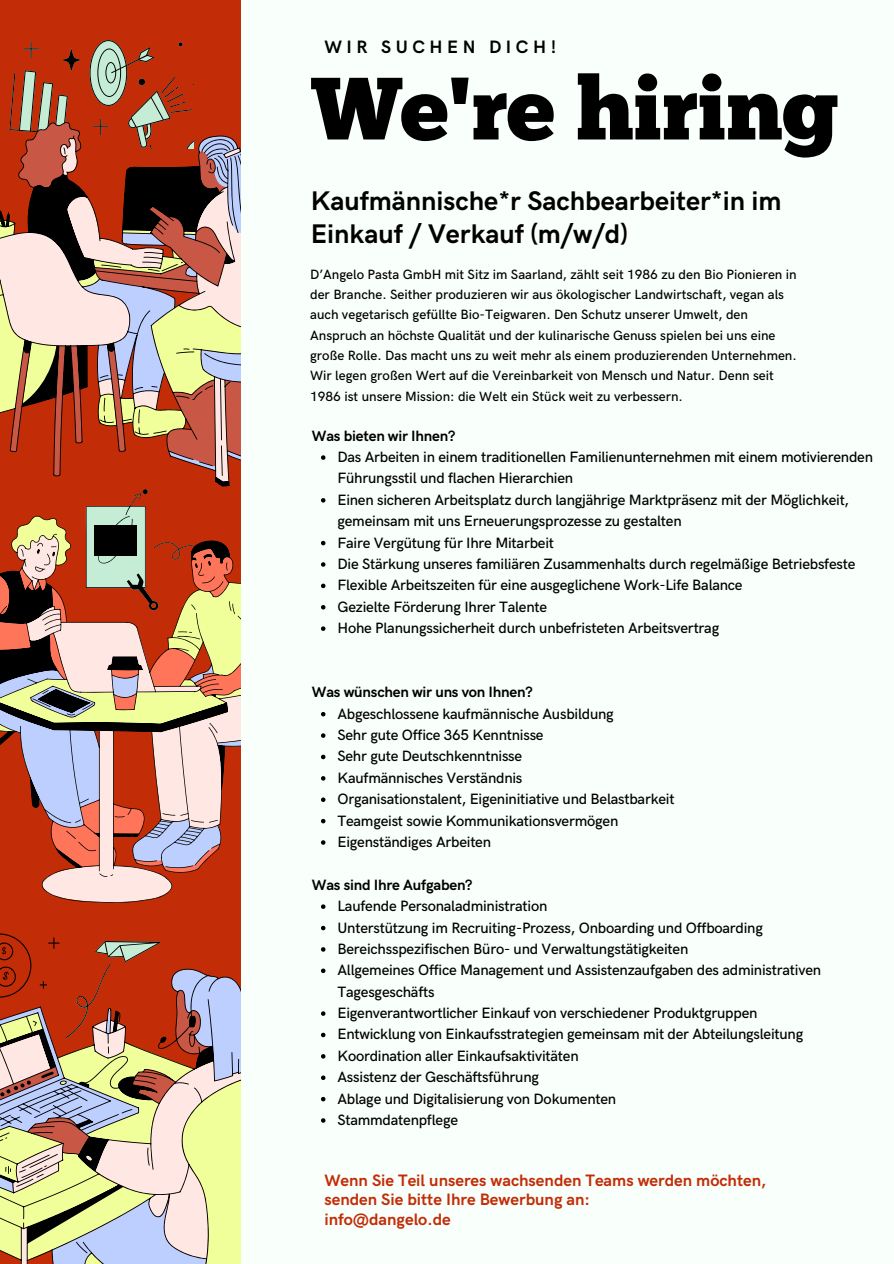
<style>
.page{position:relative;width:894px;height:1264px;background:#fff}
.page>*{position:absolute;margin:0;border:0;box-sizing:border-box;transform-origin:0 0}
.t1{font:88.2px "Chunk Five";letter-spacing:-.01em;color:#000}
.t2{font:700 27px/32.4px "HK Grotesk";color:#000}
.t3{font:700 18px "HK Grotesk";letter-spacing:.255em;color:#000}
.t4{font:700 16.5px/19.2px "HK Grotesk";color:#c22c06}
.t5{font:500 15px/21.3px "HK Grotesk";letter-spacing:-.015em;color:#000}
.t6{font:700 15px "HK Grotesk";letter-spacing:-.015em;color:#000}
.t7{font:500 13.5px/20.2px "HK Grotesk";color:#000}
</style>
<div class="page">
<div style="left:0;top:0;width:893px;height:1263px;background:#f9fffb"></div>
<div style="left:0;top:0;width:240px;height:1263px;background:#c22c06"></div>
<svg style="left:0;top:968px;width:240px;height:295px;background:#c9c1a5"></svg>
<svg style="left:10px;top:40px;width:184px;height:79px"></svg>
<svg style="left:0;top:122px;width:241px;height:373px"></svg>
<svg style="left:0;top:515px;width:240px;height:387px"></svg>
<svg style="left:0;top:902px;width:161px;height:162px"></svg>
<svg style="left:86px;top:489px;width:106px;height:121px"></svg>
<svg style="left:321px;top:455px;width:4px;height:5px"></svg>
<svg style="left:321px;top:498px;width:4px;height:4px"></svg>
<svg style="left:321px;top:541px;width:4px;height:4px"></svg>
<svg style="left:321px;top:562px;width:4px;height:4px"></svg>
<svg style="left:321px;top:583px;width:4px;height:5px"></svg>
<svg style="left:321px;top:605px;width:4px;height:4px"></svg>
<svg style="left:321px;top:626px;width:4px;height:5px"></svg>
<svg style="left:321px;top:712px;width:4px;height:4px"></svg>
<svg style="left:321px;top:733px;width:4px;height:4px"></svg>
<svg style="left:321px;top:754px;width:4px;height:5px"></svg>
<svg style="left:321px;top:776px;width:4px;height:4px"></svg>
<svg style="left:321px;top:797px;width:4px;height:5px"></svg>
<svg style="left:321px;top:818px;width:4px;height:5px"></svg>
<svg style="left:321px;top:840px;width:4px;height:4px"></svg>
<svg style="left:321px;top:904px;width:4px;height:4px"></svg>
<svg style="left:321px;top:925px;width:4px;height:5px"></svg>
<svg style="left:321px;top:947px;width:4px;height:4px"></svg>
<svg style="left:321px;top:968px;width:4px;height:5px"></svg>
<svg style="left:321px;top:1011px;width:4px;height:4px"></svg>
<svg style="left:321px;top:1032px;width:4px;height:5px"></svg>
<svg style="left:321px;top:1054px;width:4px;height:4px"></svg>
<svg style="left:321px;top:1075px;width:4px;height:4px"></svg>
<svg style="left:321px;top:1096px;width:4px;height:5px"></svg>
<svg style="left:321px;top:1118px;width:4px;height:4px"></svg>
<p class="t3" style="left:324px;top:36px;width:233px">WIR SUCHEN DICH!</p>
<p class="t1" style="left:312px;top:73px;width:528px">We're hiring</p>
<p class="t2" style="left:311px;top:186px;width:472px">Kaufmännische*r Sachbearbeiter*in im<br>Einkauf / Verkauf (m/w/d)</p>
<p class="t7" style="left:310px;top:265px;width:488px">D’Angelo Pasta GmbH mit Sitz im Saarland, zählt seit 1986 zu den Bio Pionieren in der Branche. Seither produzieren wir aus ökologischer Landwirtschaft, vegan als auch vegetarisch gefüllte Bio-Teigwaren. Den Schutz unserer Umwelt, den Anspruch an höchste Qualität und der kulinarische Genuss spielen bei uns eine große Rolle. Das macht uns zu weit mehr als einem produzierenden Unternehmen.<br>Wir legen großen Wert auf die Vereinbarkeit von Mensch und Natur. Denn seit 1986 ist unsere Mission: die Welt ein Stück weit zu verbessern.</p>
<p class="t6" style="left:312px;top:427px;width:145px">Was bieten wir Ihnen?</p>
<p class="t5" style="left:337px;top:447px;width:537px">Das Arbeiten in einem traditionellen Familienunternehmen mit einem motivierenden<br>Führungsstil und flachen Hierarchien</p>
<p class="t5" style="left:337px;top:489px;width:513px">Einen sicheren Arbeitsplatz durch langjährige Marktpräsenz mit der Möglichkeit, gemeinsam mit uns Erneuerungsprozesse zu gestalten</p>
<p class="t5" style="left:337px;top:532px;width:218px">Faire Vergütung für Ihre Mitarbeit</p>
<p class="t5" style="left:337px;top:554px;width:519px">Die Stärkung unseres familiären Zusammenhalts durch regelmäßige Betriebsfeste</p>
<p class="t5" style="left:337px;top:575px;width:406px">Flexible Arbeitszeiten für eine ausgeglichene Work-Life Balance</p>
<p class="t5" style="left:337px;top:596px;width:211px">Gezielte Förderung Ihrer Talente</p>
<p class="t5" style="left:337px;top:618px;width:383px">Hohe Planungssicherheit durch unbefristeten Arbeitsvertrag</p>
<p class="t6" style="left:312px;top:683px;width:222px">Was wünschen wir uns von Ihnen?</p>
<p class="t5" style="left:337px;top:703px;width:278px">Abgeschlossene kaufmännische Ausbildung</p>
<p class="t5" style="left:337px;top:725px;width:208px">Sehr gute Office 365 Kenntnisse</p>
<p class="t5" style="left:337px;top:746px;width:186px">Sehr gute Deutschkenntnisse</p>
<p class="t5" style="left:337px;top:767px;width:186px">Kaufmännisches Verständnis</p>
<p class="t5" style="left:337px;top:789px;width:338px">Organisationstalent, Eigeninitiative und Belastbarkeit</p>
<p class="t5" style="left:337px;top:810px;width:282px">Teamgeist sowie Kommunikationsvermögen</p>
<p class="t5" style="left:337px;top:831px;width:155px">Eigenständiges Arbeiten</p>
<p class="t6" style="left:312px;top:876px;width:162px">Was sind Ihre Aufgaben?</p>
<p class="t5" style="left:337px;top:896px;width:211px">Laufende Personaladministration</p>
<p class="t5" style="left:337px;top:917px;width:427px">Unterstützung im Recruiting-Prozess, Onboarding und Offboarding</p>
<p class="t5" style="left:337px;top:938px;width:352px">Bereichsspezifischen Büro- und Verwaltungstätigkeiten</p>
<p class="t5" style="left:337px;top:960px;width:485px">Allgemeines Office Management und Assistenzaufgaben des administrativen<br>Tagesgeschäfts</p>
<p class="t5" style="left:337px;top:1002px;width:421px">Eigenverantwortlicher Einkauf von verschiedener Produktgruppen</p>
<p class="t5" style="left:337px;top:1024px;width:467px">Entwicklung von Einkaufsstrategien gemeinsam mit der Abteilungsleitung</p>
<p class="t5" style="left:337px;top:1045px;width:243px">Koordination aller Einkaufsaktivitäten</p>
<p class="t5" style="left:337px;top:1067px;width:203px">Assistenz der Geschäftsführung</p>
<p class="t5" style="left:337px;top:1088px;width:280px">Ablage und Digitalisierung von Dokumenten</p>
<p class="t5" style="left:337px;top:1109px;width:122px">Stammdatenpflege</p>
<p class="t4" style="left:324px;top:1171px;width:443px">Wenn Sie Teil unseres wachsenden Teams werden möchten, senden Sie bitte Ihre Bewerbung an:</p>
<p class="t4" style="left:324px;top:1209px;width:128px">info@dangelo.de</p>
</div>
